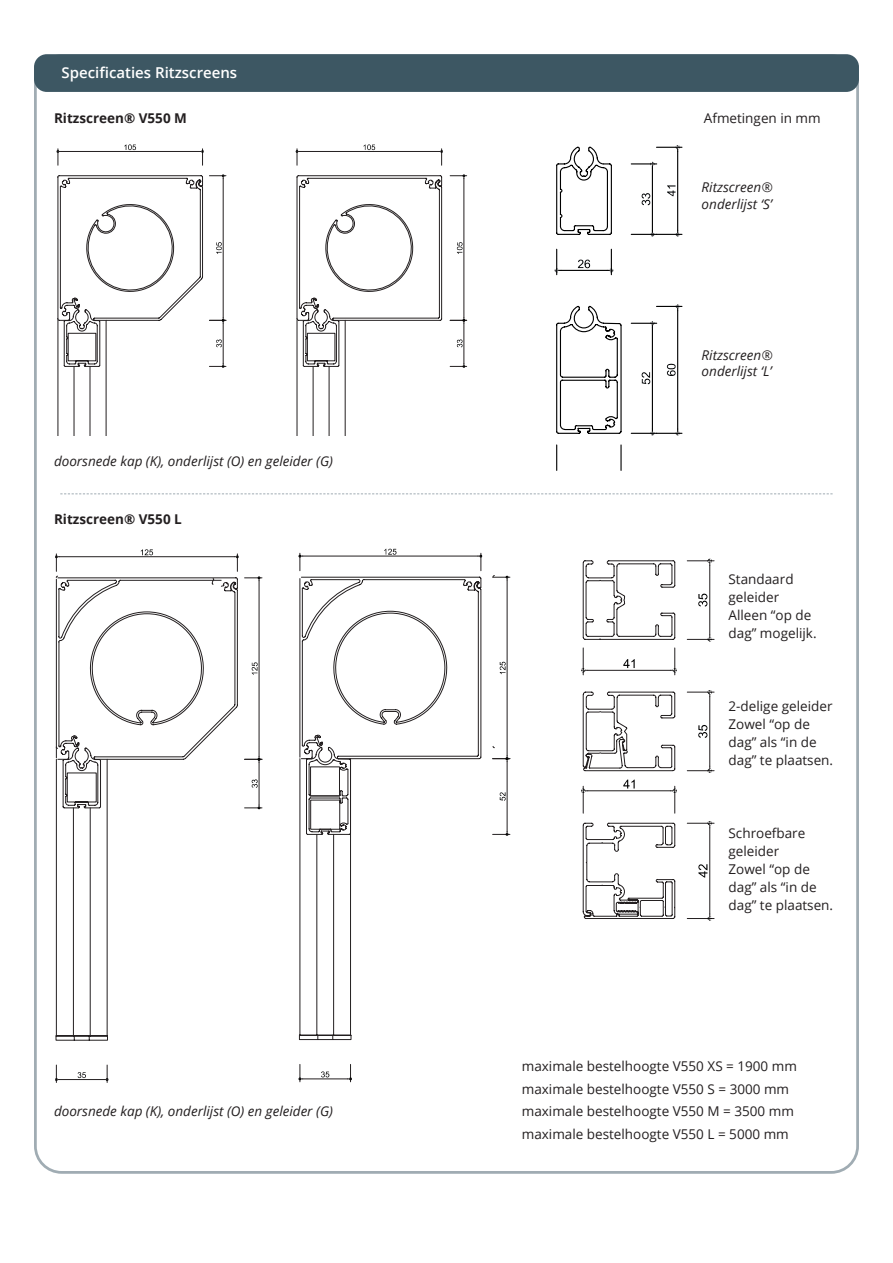
<style>
.page{position:relative;width:893px;height:1263px;background:#fff}
.page>*{position:absolute;margin:0;border:0;box-sizing:border-box;transform-origin:0 0}
.t1{font:600 15px "Open Sans";color:#fff}
.t2{font:13.5px/18px "Open Sans";color:#231f20}
.t3{font:italic 13.5px "Open Sans";color:#231f20}
.t4{font:700 13.5px "Open Sans";color:#231f20}
</style>
<div class="page">
<div style="left:34px;top:54px;width:825px;height:38px;background:#3d5763;border-radius:13px"></div>
<svg style="left:60px;top:493px;width:773px;height:1px"></svg>
<hr style="left:297px;top:320px;width:1px;height:115px;background:#231f20">
<hr style="left:313px;top:366px;width:1px;height:69px;background:#231f20">
<hr style="left:329px;top:366px;width:1px;height:69px;background:#231f20">
<hr style="left:345px;top:320px;width:1px;height:115px;background:#231f20">
<hr style="left:463px;top:179px;width:1px;height:139px;background:#231f20">
<svg style="left:450px;top:174px;width:17px;height:5px"></svg>
<svg style="left:457px;top:242px;width:5px;height:12px"></svg>
<hr style="left:300px;top:151px;width:139px;height:1px;background:#231f20">
<svg style="left:439px;top:149px;width:4px;height:16px"></svg>
<svg style="left:296px;top:149px;width:4px;height:16px"></svg>
<svg style="left:363px;top:144px;width:12px;height:6px"></svg>
<hr style="left:463px;top:323px;width:1px;height:41px;background:#231f20">
<svg style="left:450px;top:364px;width:17px;height:4px"></svg>
<svg style="left:450px;top:318px;width:17px;height:5px"></svg>
<svg style="left:457px;top:339px;width:5px;height:8px"></svg>
<svg style="left:63px;top:175px;width:379px;height:192px"></svg>
<hr style="left:58px;top:320px;width:1px;height:115px;background:#231f20">
<hr style="left:74px;top:366px;width:1px;height:69px;background:#231f20">
<hr style="left:90px;top:366px;width:1px;height:69px;background:#231f20">
<hr style="left:106px;top:320px;width:1px;height:115px;background:#231f20">
<hr style="left:223px;top:323px;width:1px;height:41px;background:#231f20">
<svg style="left:209px;top:364px;width:17px;height:4px"></svg>
<svg style="left:216px;top:339px;width:6px;height:8px"></svg>
<hr style="left:61px;top:151px;width:139px;height:1px;background:#231f20">
<svg style="left:57px;top:149px;width:4px;height:16px"></svg>
<svg style="left:200px;top:149px;width:4px;height:16px"></svg>
<svg style="left:124px;top:144px;width:12px;height:6px"></svg>
<svg style="left:57px;top:174px;width:170px;height:149px"></svg>
<svg style="left:555px;top:146px;width:58px;height:130px"></svg>
<hr style="left:652px;top:168px;width:1px;height:62px;background:#000">
<svg style="left:631px;top:162px;width:26px;height:6px"></svg>
<svg style="left:642px;top:193px;width:8px;height:12px"></svg>
<hr style="left:677px;top:151px;width:1px;height:79px;background:#000">
<svg style="left:631px;top:230px;width:51px;height:6px"></svg>
<svg style="left:656px;top:145px;width:26px;height:6px"></svg>
<svg style="left:667px;top:185px;width:8px;height:11px"></svg>
<svg style="left:556px;top:304px;width:126px;height:167px"></svg>
<hr style="left:56px;top:759px;width:1px;height:277px;background:#231f20">
<div style="left:56px;top:1035px;width:52px;height:5px;border:1px solid #231f20"></div>
<svg style="left:55px;top:1065px;width:2px;height:17px"></svg>
<svg style="left:245px;top:576px;width:17px;height:3px"></svg>
<svg style="left:55px;top:549px;width:184px;height:272px"></svg>
<svg style="left:57px;top:579px;width:295px;height:503px"></svg>
<svg style="left:298px;top:1077px;width:5px;height:3px"></svg>
<svg style="left:348px;top:1077px;width:4px;height:3px"></svg>
<svg style="left:321px;top:1071px;width:8px;height:6px"></svg>
<hr style="left:507px;top:580px;width:1px;height:176px;background:#231f20">
<hr style="left:507px;top:761px;width:1px;height:70px;background:#231f20">
<svg style="left:493px;top:831px;width:17px;height:5px"></svg>
<svg style="left:493px;top:756px;width:17px;height:6px"></svg>
<svg style="left:500px;top:792px;width:6px;height:9px"></svg>
<svg style="left:492px;top:575px;width:18px;height:173px"></svg>
<svg style="left:298px;top:549px;width:184px;height:286px"></svg>
<svg style="left:581px;top:560px;width:96px;height:115px"></svg>
<hr style="left:709px;top:565px;width:1px;height:70px;background:#231f20">
<svg style="left:687px;top:635px;width:27px;height:7px"></svg>
<svg style="left:687px;top:559px;width:27px;height:6px"></svg>
<svg style="left:698px;top:594px;width:9px;height:12px"></svg>
<svg style="left:583px;top:690px;width:132px;height:83px"></svg>
<svg style="left:583px;top:821px;width:132px;height:100px"></svg>
<hr style="left:588px;top:790px;width:82px;height:1px;background:#231f20">
<svg style="left:670px;top:786px;width:7px;height:27px"></svg>
<svg style="left:581px;top:786px;width:7px;height:27px"></svg>
<svg style="left:623px;top:780px;width:12px;height:8px"></svg>
<p class="t1" style="left:62px;top:62px;width:177px">Specificaties Ritzscreens</p>
<p class="t4" style="left:54px;top:109px;width:134px">Ritzscreen® V550 M</p>
<p class="t3" style="left:54px;top:452px;width:280px">doorsnede kap (K), onderlijst (O) en geleider (G)</p>
<p class="t4" style="left:54px;top:510px;width:129px">Ritzscreen® V550 L</p>
<p class="t3" style="left:54px;top:1102px;width:280px">doorsnede kap (K), onderlijst (O) en geleider (G)</p>
<p class="t2" style="left:704px;top:109px;width:118px">Afmetingen in mm</p>
<p class="t3" style="left:702px;top:178px;width:73px">Ritzscreen®</p>
<p class="t3" style="left:702px;top:194px;width:72px">onderlijst ‘S’</p>
<p class="t3" style="left:702px;top:346px;width:73px">Ritzscreen®</p>
<p class="t3" style="left:702px;top:362px;width:72px">onderlijst ‘L’</p>
<p class="t2" style="left:729px;top:570px;width:67px">Standaard geleider</p>
<p class="t2" style="left:729px;top:606px;width:90px">Alleen “op de dag” mogelijk.</p>
<p class="t2" style="left:729px;top:696px;width:105px">2-delige geleider</p>
<p class="t2" style="left:729px;top:714px;width:106px">Zowel “op de dag” als “in de dag” te plaatsen.</p>
<p class="t2" style="left:729px;top:823px;width:78px">Schroefbare geleider</p>
<p class="t2" style="left:729px;top:859px;width:106px">Zowel “op de dag” als “in de dag” te plaatsen.</p>
<p class="t2" style="left:522px;top:1057px;width:277px">maximale bestelhoogte V550 XS = 1900 mm</p>
<p class="t2" style="left:522px;top:1079px;width:269px">maximale bestelhoogte V550 S = 3000 mm</p>
<p class="t2" style="left:522px;top:1102px;width:274px">maximale bestelhoogte V550 M = 3500 mm</p>
<p class="t2" style="left:522px;top:1124px;width:268px">maximale bestelhoogte V550 L = 5000 mm</p>
</div>
